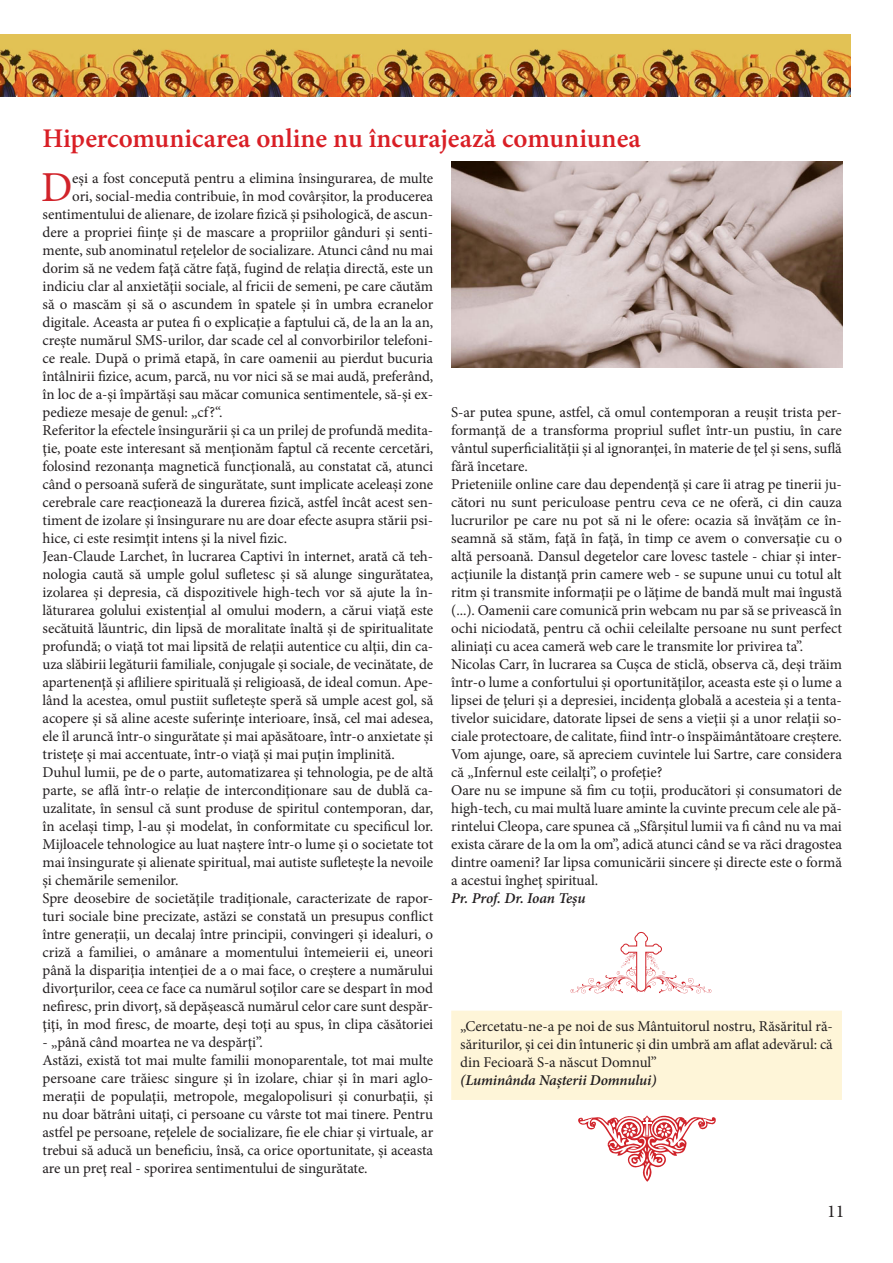
<style>
.page{position:relative;width:893px;height:1263px;background:#fff}
.page>*{position:absolute;margin:0;border:0;box-sizing:border-box;transform-origin:0 0}
.Text{font:42.75px "Minion Pro";color:#d1232a}
.Titlu{font:600 27px "Minion Pro";color:#d91f26}
.t1{font:18px "Minion Pro";color:#231f20}
.Text-2{font:15px/18px "Minion Pro";letter-spacing:-.005em;color:#231f20;text-align:justify}
.Text-3{font:italic 600 15px "Minion Pro";letter-spacing:-.01em;color:#231f20}
</style>
<div class="page">
<img style="left:0;top:34px;width:850px;height:63px">
<img style="left:451px;top:162px;width:392px;height:205px">
<div style="left:456px;top:1015px;width:381px;height:80px;background:#fef5d8"></div>
<div style="left:451px;top:1011px;width:391px;height:89px;border:9px solid #fef5d8"></div>
<svg style="left:570px;top:932px;width:142px;height:62px"></svg>
<svg style="left:578px;top:1115px;width:138px;height:67px"></svg>
<p class="Titlu" style="left:43px;top:120px;width:600px">Hipercomunicarea online nu încurajează comuniunea</p>
<p class="Text" style="left:41px;top:159px;width:33px">D</p>
<p class="Text-2" style="left:72px;top:169px;width:362px">eşi a fost concepută pentru a elimina însingurarea, de multe</p>
<p class="Text-2" style="left:72px;top:187px;width:362px">ori, social-media contribuie, în mod covârşitor, la producerea</p>
<p class="Text-2" style="left:43px;top:205px;width:392px">sentimentului de alienare, de izolare fizică şi psihologică, de ascun-</p>
<p class="Text-2" style="left:43px;top:223px;width:392px">dere a propriei fiinţe şi de mascare a propriilor gânduri şi senti-</p>
<p class="Text-2" style="left:43px;top:241px;width:392px">mente, sub anominatul reţelelor de socializare. Atunci când nu mai</p>
<p class="Text-2" style="left:43px;top:259px;width:392px">dorim să ne vedem faţă către faţă, fugind de relaţia directă, este un</p>
<p class="Text-2" style="left:43px;top:277px;width:392px">indiciu clar al anxietăţii sociale, al fricii de semeni, pe care căutăm</p>
<p class="Text-2" style="left:43px;top:295px;width:392px">să o mascăm şi să o ascundem în spatele şi în umbra ecranelor</p>
<p class="Text-2" style="left:43px;top:313px;width:392px">digitale. Aceasta ar putea fi o explicaţie a faptului că, de la an la an,</p>
<p class="Text-2" style="left:43px;top:331px;width:392px">creşte numărul SMS-urilor, dar scade cel al convorbirilor telefoni-</p>
<p class="Text-2" style="left:43px;top:349px;width:392px">ce reale. După o primă etapă, în care oamenii au pierdut bucuria</p>
<p class="Text-2" style="left:43px;top:367px;width:392px">întâlnirii fizice, acum, parcă, nu vor nici să se mai audă, preferând,</p>
<p class="Text-2" style="left:43px;top:385px;width:392px">în loc de a-şi împărtăşi sau măcar comunica sentimentele, să-şi ex-</p>
<p class="Text-2" style="left:43px;top:403px;width:182px">pedieze mesaje de genul: „cf?“.</p>
<p class="Text-2" style="left:43px;top:421px;width:392px">Referitor la efectele însingurării şi ca un prilej de profundă medita&shy;ţie, poate este interesant să menţionăm faptul că recente cercetări, folosind rezonanţa magnetică funcţională, au constatat că, atunci când o persoană suferă de singurătate, sunt implicate aceleaşi zone cerebrale care reacţionează la durerea fizică, astfel încât acest sen&shy;timent de izolare şi însingurare nu are doar efecte asupra stării psi&shy;hice, ci este resimţit intens şi la nivel fizic.</p>
<p class="Text-2" style="left:43px;top:547px;width:392px">Jean-Claude Larchet, în lucrarea Captivi în internet, arată că teh&shy;nologia caută să umple golul sufletesc şi să alunge singurătatea, izolarea şi depresia, că dispozitivele high-tech vor să ajute la în&shy;lăturarea golului existenţial al omului modern, a cărui viaţă este secătuită lăuntric, din lipsă de moralitate înaltă şi de spiritualitate profundă; o viaţă tot mai lipsită de relaţii autentice cu alţii, din ca&shy;uza slăbirii legăturii familiale, conjugale şi sociale, de vecinătate, de apartenenţă şi afliliere spirituală şi religioasă, de ideal comun. Ape&shy;lând la acestea, omul pustiit sufleteşte speră să umple acest gol, să acopere şi să aline aceste suferinţe interioare, însă, cel mai adesea, ele îl aruncă într-o singurătate şi mai apăsătoare, într-o anxietate şi tristeţe şi mai accentuate, într-o viaţă şi mai puţin împlinită.</p>
<p class="Text-2" style="left:43px;top:763px;width:392px">Duhul lumii, pe de o parte, automatizarea şi tehnologia, pe de altă parte, se află într-o relaţie de intercondiţionare sau de dublă ca&shy;uzalitate, în sensul că sunt produse de spiritul contemporan, dar, în acelaşi timp, l-au şi modelat, în conformitate cu specificul lor.<br>Mijloacele tehnologice au luat naştere într-o lume şi o societate tot mai însingurate şi alienate spiritual, mai autiste sufleteşte la nevoile şi chemările semenilor.</p>
<p class="Text-2" style="left:43px;top:889px;width:392px">Spre deosebire de societăţile tradiţionale, caracterizate de rapor&shy;turi sociale bine precizate, astăzi se constată un presupus conflict între generaţii, un decalaj între principii, convingeri şi idealuri, o criză a familiei, o amânare a momentului întemeierii ei, uneori până la dispariţia intenţiei de a o mai face, o creştere a numărului divorţurilor, ceea ce face ca numărul soţilor care se despart în mod nefiresc, prin divorţ, să depăşească numărul celor care sunt despăr&shy;ţiţi, în mod firesc, de moarte, deşi toţi au spus, în clipa căsătoriei</p>
<p class="Text-2" style="left:43px;top:1033px;width:222px">- „până când moartea ne va despărţi”.</p>
<p class="Text-2" style="left:43px;top:1051px;width:392px">Astăzi, există tot mai multe familii monoparentale, tot mai multe persoane care trăiesc singure şi în izolare, chiar şi în mari aglo&shy;meraţii de populaţii, metropole, megalopolisuri şi conurbaţii, şi nu doar bătrâni uitaţi, ci persoane cu vârste tot mai tinere. Pentru astfel pe persoane, reţelele de socializare, fie ele chiar şi virtuale, ar trebui să aducă un beneficiu, însă, ca orice oportunitate, şi aceasta are un preţ real - sporirea sentimentului de singurătate.</p>
<p class="Text-2" style="left:451px;top:403px;width:392px">S-ar putea spune, astfel, că omul contemporan a reuşit trista per&shy;formanţă de a transforma propriul suflet într-un pustiu, în care vântul superficialităţii şi al ignoranţei, în materie de ţel şi sens, suflă fără încetare.</p>
<p class="Text-2" style="left:451px;top:475px;width:392px">Prieteniile online care dau dependenţă şi care îi atrag pe tinerii ju&shy;cători nu sunt periculoase pentru ceva ce ne oferă, ci din cauza lucrurilor pe care nu pot să ni le ofere: ocazia să învăţăm ce în&shy;seamnă să stăm, faţă în faţă, în timp ce avem o conversaţie cu o altă persoană. Dansul degetelor care lovesc tastele - chiar şi inter&shy;acţiunile la distanţă prin camere web - se supune unui cu totul alt ritm şi transmite informaţii pe o lăţime de bandă mult mai îngustă (...). Oamenii care comunică prin webcam nu par să se privească în ochi niciodată, pentru că ochii celeilalte persoane nu sunt perfect aliniaţi cu acea cameră web care le transmite lor privirea ta”.</p>
<p class="Text-2" style="left:451px;top:655px;width:392px">Nicolas Carr, în lucrarea sa Cuşca de sticlă, observa că, deşi trăim într-o lume a confortului şi oportunităţilor, aceasta este şi o lume a lipsei de ţeluri şi a depresiei, incidenţa globală a acesteia şi a tenta&shy;tivelor suicidare, datorate lipsei de sens a vieţii şi a unor relaţii so&shy;ciale protectoare, de calitate, fiind într-o înspăimântătoare creştere.</p>
<p class="Text-2" style="left:451px;top:745px;width:392px">Vom ajunge, oare, să apreciem cuvintele lui Sartre, care considera că „Infernul este ceilalţi”, o profeţie?</p>
<p class="Text-2" style="left:451px;top:781px;width:392px">Oare nu se impune să fim cu toţii, producători şi consumatori de high-tech, cu mai multă luare aminte la cuvinte precum cele ale pă&shy;rintelui Cleopa, care spunea că „Sfârşitul lumii va fi când nu va mai exista cărare de la om la om”, adică atunci când se va răci dragostea dintre oameni? Iar lipsa comunicării sincere şi directe este o formă a acestui îngheţ spiritual.</p>
<p class="Text-3" style="left:451px;top:888px;width:136px">Pr. Prof. Dr. Ioan Teșu</p>
<p class="Text-2" style="left:460px;top:1017px;width:374px">„Cercetatu-ne-a pe noi de sus Mântuitorul nostru, Răsăritul ră&shy;săriturilor, și cei din întuneric și din umbră am aflat adevărul: că din Fecioară S-a născut Domnul”</p>
<p class="Text-3" style="left:460px;top:1069px;width:198px">(Luminânda Nașterii Domnului)</p>
<p class="t1" style="left:827px;top:1199px;width:19px">11</p>
</div>
